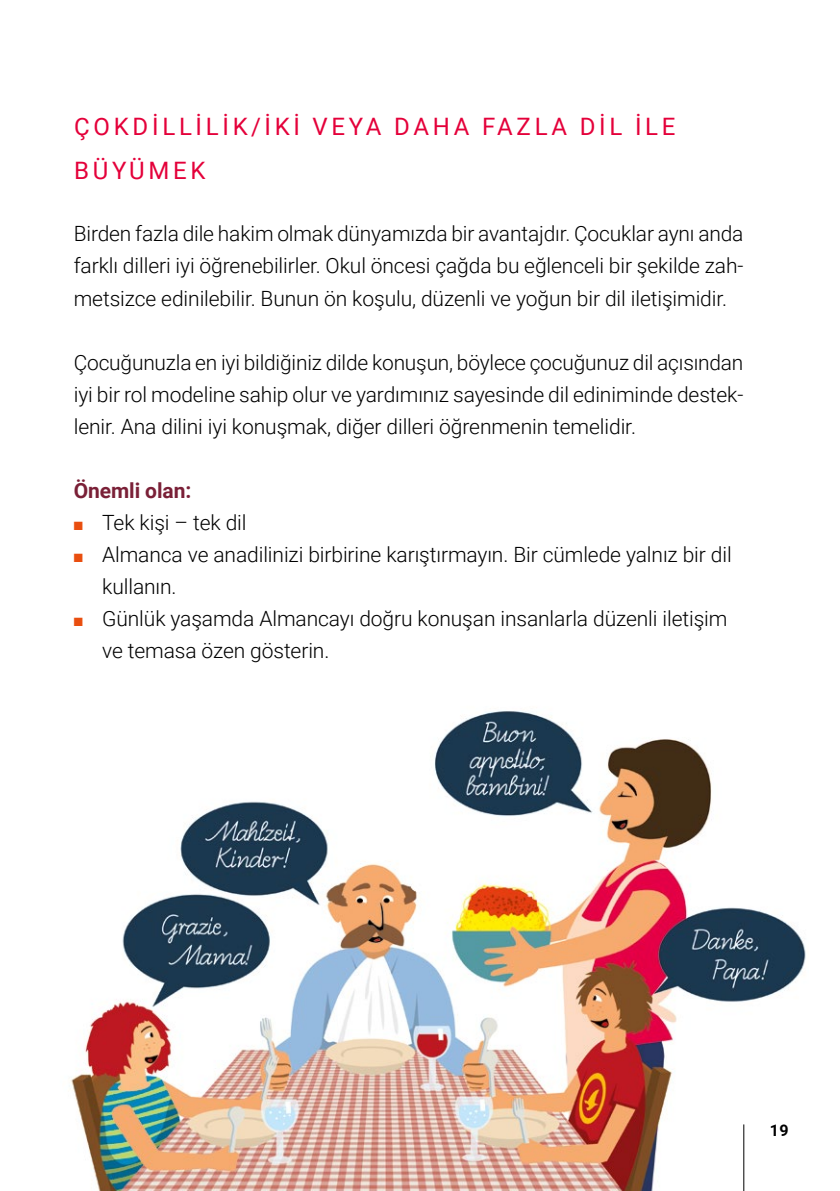
<style>
.page{position:relative;width:840px;height:1191px;background:#fff}
.page>*{position:absolute;margin:0;border:0;box-sizing:border-box;transform-origin:0 0}
.t1{font:24px/44px "Roboto";letter-spacing:.155em;color:#e4003a}
.t2{font:300 21px/32px "Roboto";letter-spacing:-.005em;color:#000;text-align:justify}
.t3{font:700 21px "Roboto";letter-spacing:-.005em;color:#7a2037}
.t4{font:700 16px "Roboto";color:#000}
.s1{color:#e94e0f}
</style>
<div class="page">
<img style="left:70px;top:711px;width:736px;height:480px">
<hr style="left:743px;top:1124px;width:1px;height:67px;background:#000">
<p class="t1" style="left:74px;top:104px;width:602px">ÇOKDİLLİLİK/İKİ VEYA DAHA FAZLA DİL İLE<br>BÜYÜMEK</p>
<p class="t2" style="left:74px;top:217px;width:671px">Birden fazla dile hakim olmak dünyamızda bir avantajdır. Çocuklar aynı anda farklı dilleri iyi öğrenebilirler. Okul öncesi çağda bu eğlenceli bir şekilde zah&shy;metsizce edinilebilir. Bunun ön koşulu, düzenli ve yoğun bir dil iletişimidir.</p>
<p class="t2" style="left:74px;top:345px;width:670px">Çocuğunuzla en iyi bildiğiniz dilde konuşun, böylece çocuğunuz dil açısından iyi bir rol modeline sahip olur ve yardımınız sayesinde dil ediniminde destek&shy;lenir. Ana dilini iyi konuşmak, diğer dilleri öğrenmenin temelidir.</p>
<p class="t3" style="left:74px;top:475px;width:119px">Önemli olan:</p>
<p class="t2" style="left:74px;top:505px;width:174px"><span class="s1">■</span> Tek kişi – tek dil</p>
<p class="t2" style="left:102px;top:537px;width:630px;text-indent:-28px"><span class="s1">■</span> Almanca ve anadilinizi birbirine karıştırmayın. Bir cümlede yalnız bir dil kullanın.</p>
<p class="t2" style="left:102px;top:601px;width:626px;text-indent:-28px"><span class="s1">■</span> Günlük yaşamda Almancayı doğru konuşan insanlarla düzenli iletişim ve temasa özen gösterin.</p>
<p class="t4" style="left:769px;top:1119px;width:21px">19</p>
</div>
